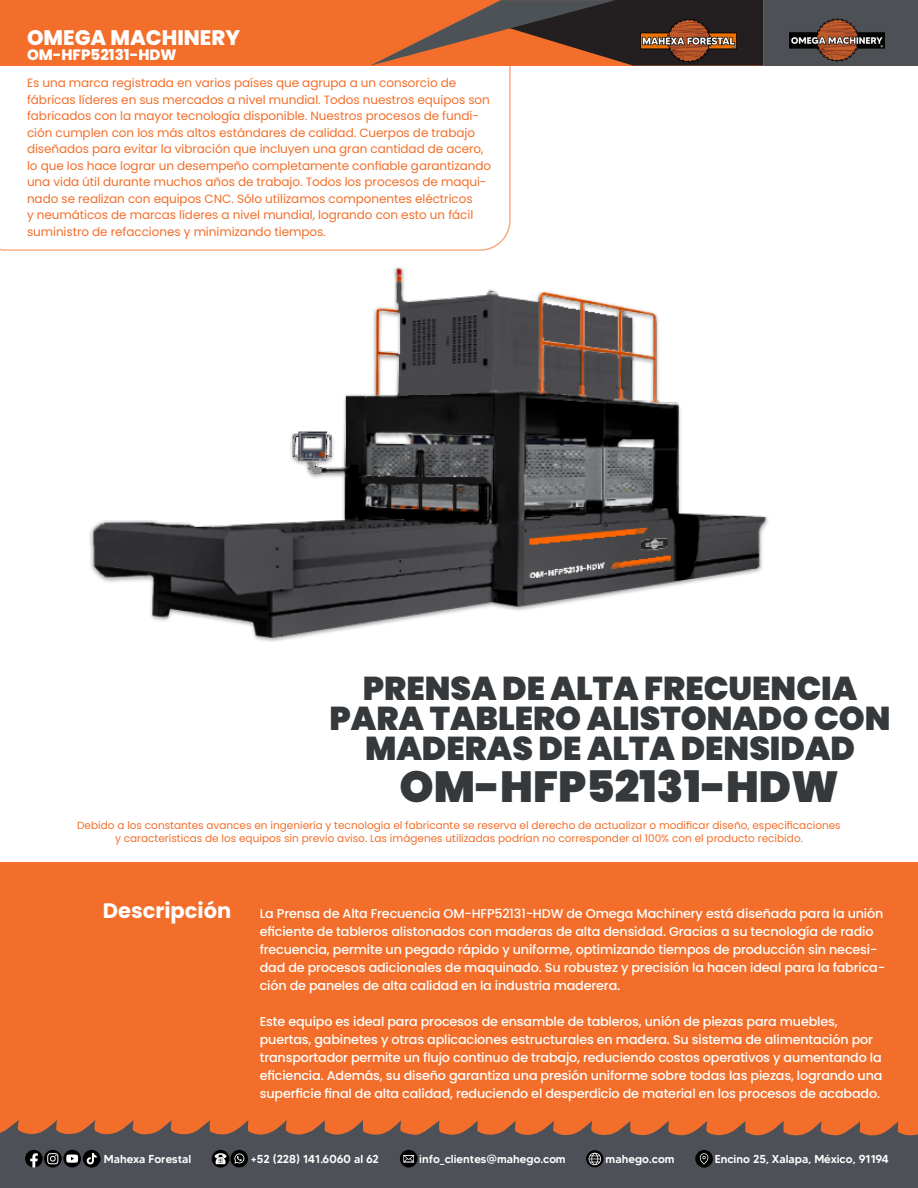
<style>
.page{position:relative;width:918px;height:1188px;background:#fff}
.page>*{position:absolute;margin:0;border:0;box-sizing:border-box;transform-origin:0 0}
.t1{font:900 43.5px "Poppins";color:#36393c}
.t2{font:900 33px/30px "Poppins";color:#36393c;text-align:center}
.t3{font:800 21px "Poppins";color:#fff}
.t4{font:700 21px "Poppins";color:#fff}
.t5{font:800 15px "Poppins";color:#fff}
.t6{font:500 12.75px/18px "Poppins";letter-spacing:-.01em;color:#fff}
.t7{font:12px/16.5px "Poppins";letter-spacing:-.005em;color:#f36e2a}
.t8{font:500 11.55px "MADETOMMY";color:#fff}
.t9{font:10.5px/12.6px "Poppins";color:#f36e2a;text-align:center}
</style>
<div class="page">
<div style="left:0;top:862px;width:918px;height:326px;background:#f36e2a"></div>
<svg style="left:0;top:1120px;width:918px;height:68px;fill:#4d5056"></svg>
<svg style="left:44px;top:1150px;width:18px;height:18px"></svg>
<svg style="left:25px;top:1150px;width:33px;height:17px"></svg>
<div style="left:63px;top:1150px;width:18px;height:17px;background:#000001;border-radius:50%"></div>
<svg style="left:66px;top:1155px;width:12px;height:8px"></svg>
<svg style="left:83px;top:1150px;width:18px;height:18px"></svg>
<svg style="left:87px;top:1153px;width:10px;height:11px"></svg>
<svg style="left:586px;top:1150px;width:17px;height:17px"></svg>
<svg style="left:589px;top:1153px;width:12px;height:12px"></svg>
<svg style="left:212px;top:1150px;width:17px;height:18px"></svg>
<svg style="left:214px;top:1153px;width:13px;height:11px"></svg>
<svg style="left:695px;top:1150px;width:18px;height:18px"></svg>
<svg style="left:700px;top:1153px;width:8px;height:11px"></svg>
<svg style="left:400px;top:1150px;width:18px;height:18px"></svg>
<svg style="left:403px;top:1155px;width:11px;height:7px"></svg>
<svg style="left:230px;top:1150px;width:18px;height:18px"></svg>
<svg style="left:234px;top:1154px;width:10px;height:10px"></svg>
<div style="left:0;top:0;width:918px;height:66px;background:#4d5156"></div>
<div style="left:0;top:0;width:763px;height:66px;background:#f36e2a"></div>
<img style="left:789px;top:19px;width:95px;height:43px">
<svg style="left:370px;top:0;width:393px;height:66px"></svg>
<img style="left:87px;top:109px;width:681px;height:533px">
<p class="t3" style="left:27px;top:25px;width:215px">OMEGA MACHINERY</p>
<p class="t5" style="left:27px;top:46px;width:151px">OM-HFP52131-HDW</p>
<p class="t7" style="left:27px;top:75px;width:466px">Es una marca registrada en varios países que agrupa a un consorcio de fábricas líderes en sus mercados a nivel mundial. Todos nuestros equipos son fabricados con la mayor tecnología disponible. Nuestros procesos de fundi&shy;ción cumplen con los más altos estándares de calidad. Cuerpos de trabajo diseñados para evitar la vibración que incluyen una gran cantidad de acero, lo que los hace lograr un desempeño completamente confiable garantizando una vida útil durante muchos años de trabajo. Todos los procesos de maqui&shy;nado se realizan con equipos CNC. Sólo utilizamos componentes eléctricos<br>y neumáticos de marcas líderes a nivel mundial, logrando con esto un fácil suministro de refacciones y minimizando tiempos.</p>
<h3 class="t3" style="left:27px;top:28px;width:204px">Omega Machinery</h3>
<p class="t2" style="left:330px;top:674px;width:563px">PRENSA DE ALTA FRECUENCIA<br>PARA TABLERO ALISTONADO CON<br>MADERAS DE ALTA DENSIDAD</p>
<p class="t1" style="left:399px;top:762px;width:441px">OM-HFP52131-HDW</p>
<p class="t9" style="left:77px;top:819px;width:765px">Debido a los constantes avances en ingeniería y tecnología el fabricante se reserva el derecho de actualizar o modificar diseño, especificaciones y características de los equipos sin previo aviso. Las imágenes utilizadas podrían no corresponder al 100% con el producto recibido.</p>
<p class="t4" style="left:103px;top:898px;width:130px">Descripción</p>
<p class="t6" style="left:260px;top:905px;width:627px">La Prensa de Alta Frecuencia OM-HFP52131-HDW de Omega Machinery está diseñada para la unión eficiente de tableros alistonados con maderas de alta densidad. Gracias a su tecnología de radio frecuencia, permite un pegado rápido y uniforme, optimizando tiempos de producción sin necesi&shy;dad de procesos adicionales de maquinado. Su robustez y precisión la hacen ideal para la fabrica&shy;ción de paneles de alta calidad en la industria maderera.</p>
<p class="t6" style="left:260px;top:1013px;width:624px">Este equipo es ideal para procesos de ensamble de tableros, unión de piezas para muebles, puertas, gabinetes y otras aplicaciones estructurales en madera. Su sistema de alimentación por transportador permite un flujo continuo de trabajo, reduciendo costos operativos y aumentando la eficiencia. Además, su diseño garantiza una presión uniforme sobre todas las piezas, logrando una superficie final de alta calidad, reduciendo el desperdicio de material en los procesos de acabado.</p>
<p class="t8" style="left:104px;top:1152px;width:89px">Mahexa Forestal</p>
<p class="t8" style="left:251px;top:1152px;width:130px">+52 (228) 141.6060 al 62</p>
<p class="t8" style="left:419px;top:1152px;width:148px">info_clientes@mahego.com</p>
<p class="t8" style="left:606px;top:1152px;width:70px">mahego.com</p>
<p class="t8" style="left:715px;top:1152px;width:176px">Encino 25, Xalapa, México, 91194</p>
</div>
